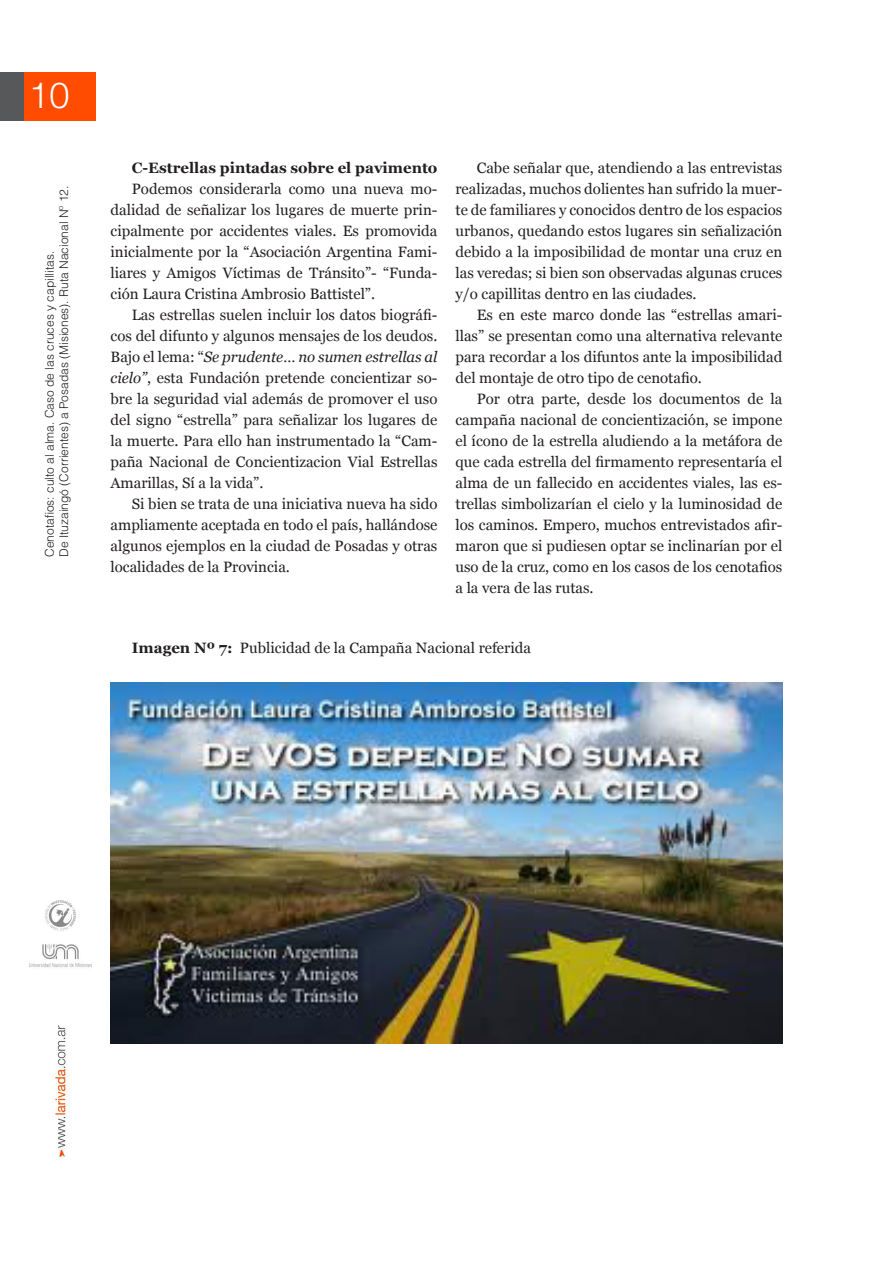
<style>
.page{position:relative;width:893px;height:1263px;background:#fff}
.page>*{position:absolute;margin:0;border:0;box-sizing:border-box;transform-origin:0 0}
.t1{font:300 36px "Helvetica Neue";color:#fff}
.cuerpo_rivada{font:15px/21px "Georgia";color:#231f20;text-align:justify}
.cuerpo_rivada-2{font:700 15px "Georgia";color:#231f20}
.TITULO_PRINCIPAL{font:300 12px "Helvetica";color:#231f20}
.s1{font-style:italic}
.s2{font-weight:700}
</style>
<div class="page">
<div style="left:24px;top:73px;width:72px;height:48px;background:#ff4c00"></div>
<div style="left:0;top:73px;width:24px;height:48px;background:#57585a"></div>
<img style="left:29px;top:901px;width:63px;height:256px">
<img style="left:111px;top:682px;width:671px;height:362px">
<h1 class="t1" style="left:29px;top:73px;width:42px">10</h1>
<p class="TITULO_PRINCIPAL" style="left:56px;top:557px;width:373px;rotate:-90deg">De Ituzaingó (Corrientes) a Posadas (Misiones). Ruta Nacional Nº 12.</p>
<p class="TITULO_PRINCIPAL" style="left:42px;top:557px;width:308px;rotate:-90deg">Cenotafios: culto al alma. Caso de las cruces y capillitas.</p>
<p class="cuerpo_rivada-2" style="left:132px;top:158px;width:307px">C-Estrellas pintadas sobre el pavimento</p>
<p class="cuerpo_rivada" style="left:111px;top:179px;width:328px;text-indent:21px">Podemos considerarla como una nueva mo&shy;dalidad de señalizar los lugares de muerte prin&shy;cipalmente por accidentes viales. Es promovida inicialmente por la “Asociación Argentina Fami&shy;liares y Amigos Víctimas de Tránsito”- “Funda&shy;ción Laura Cristina Ambrosio Battistel”.</p>
<p class="cuerpo_rivada" style="left:111px;top:305px;width:328px;text-indent:21px">Las estrellas suelen incluir los datos biográfi&shy;cos del difunto y algunos mensajes de los deudos.<br>Bajo el lema: “<span class="s1">Se prudente… no sumen estrellas al cielo”</span>, esta Fundación pretende concientizar so&shy;bre la seguridad vial además de promover el uso del signo “estrella” para señalizar los lugares de la muerte. Para ello han instrumentado la “Cam&shy;paña Nacional de Concientizacion Vial Estrellas Amarillas, Sí a la vida”.</p>
<p class="cuerpo_rivada" style="left:111px;top:494px;width:328px;text-indent:21px">Si bien se trata de una iniciativa nueva ha sido ampliamente aceptada en todo el país, hallándose algunos ejemplos en la ciudad de Posadas y otras localidades de la Provincia.</p>
<p class="cuerpo_rivada" style="left:455px;top:158px;width:328px;text-indent:21px">Cabe señalar que, atendiendo a las entrevistas realizadas, muchos dolientes han sufrido la muer&shy;te de familiares y conocidos dentro de los espacios urbanos, quedando estos lugares sin señalización debido a la imposibilidad de montar una cruz en las veredas; si bien son observadas algunas cruces y/o capillitas dentro en las ciudades.</p>
<p class="cuerpo_rivada" style="left:455px;top:305px;width:328px;text-indent:21px">Es en este marco donde las “estrellas amari&shy;llas” se presentan como una alternativa relevante para recordar a los difuntos ante la imposibilidad del montaje de otro tipo de cenotafio.</p>
<p class="cuerpo_rivada" style="left:455px;top:389px;width:328px;text-indent:21px">Por otra parte, desde los documentos de la campaña nacional de concientización, se impone el ícono de la estrella aludiendo a la metáfora de que cada estrella del firmamento representaría el alma de un fallecido en accidentes viales, las es&shy;trellas simbolizarían el cielo y la luminosidad de los caminos. Empero, muchos entrevistados afir&shy;maron que si pudiesen optar se inclinarían por el uso de la cruz, como en los casos de los cenotafios a la vera de las rutas.</p>
<p class="cuerpo_rivada" style="left:132px;top:638px;width:401px"><span class="s2">Imagen Nº 7:</span> Publicidad de la Campaña Nacional referida</p>
</div>
